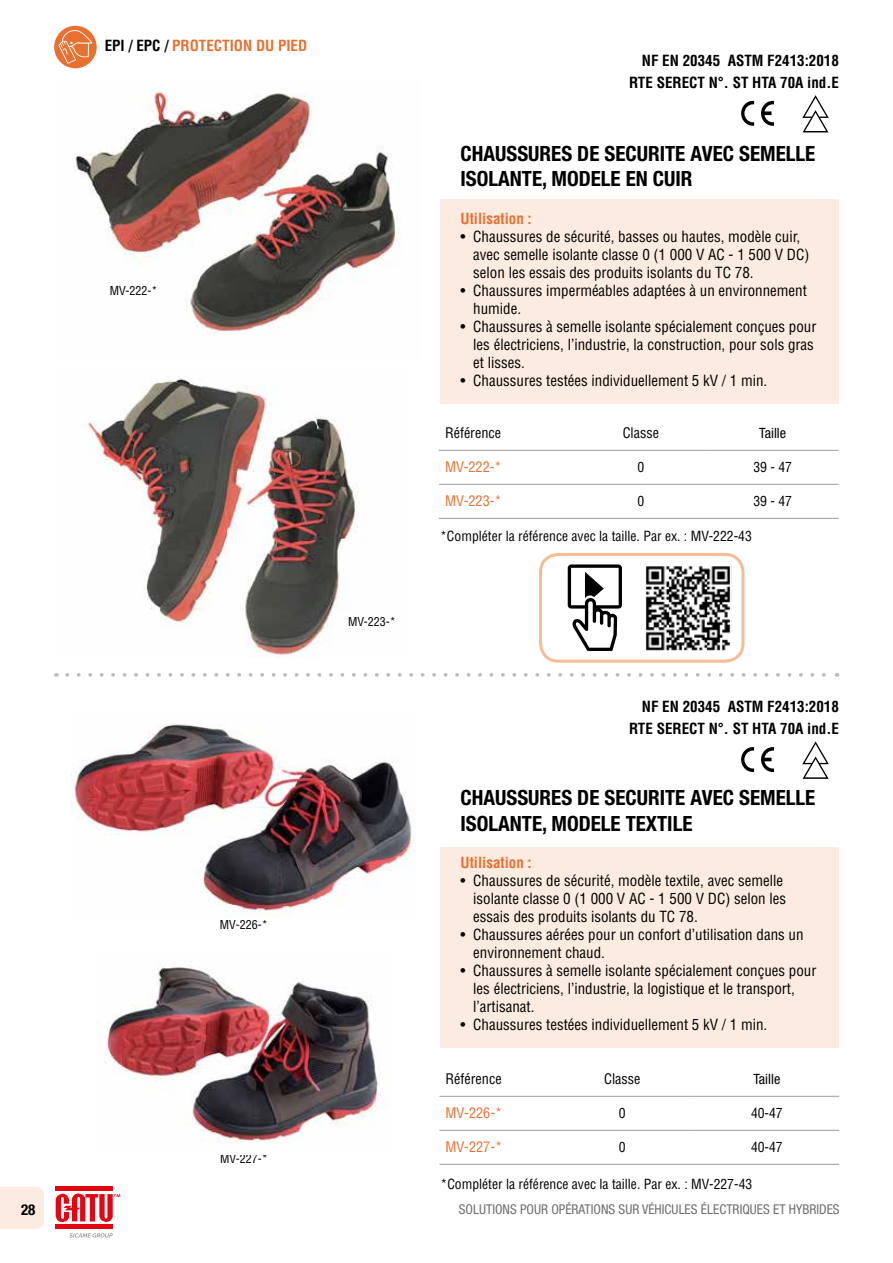
<style>
.page{position:relative;width:893px;height:1263px;background:#fff}
.page>*{position:absolute;margin:0;border:0;box-sizing:border-box;transform-origin:0 0}
.t1{font:700 condensed 21px/25.5px "Helvetica Neue LT Std";color:#000}
.t2{font:condensed 15px/18px "Helvetica LT Std";color:#000}
.t3{font:700 condensed 15px/22.2px "Helvetica LT Std";color:#000;text-align:right}
.t4{font:700 condensed 15px "Helvetica LT Std";color:#e87031}
.t5{font:700 condensed 15px "Helvetica Neue LT Std";color:#000}
.t6{font:condensed 14.25px "Helvetica LT Std";color:#e87031}
.t7{font:condensed 14.25px "Helvetica LT Std";color:#000}
.t8{font:condensed 14.25px "Helvetica Neue LT Std";color:#000}
.t9{font:condensed 13.65px "Helvetica LT Std";color:#000}
.t10{font:condensed 13.5px "Helvetica Neue LT Std";color:#706f6f}
.t11{font:condensed 12px "Helvetica LT Std";color:#000}
.s1{color:#000}
</style>
<div class="page">
<div style="left:0;top:1186px;width:44px;height:43px;background:#fcebe0"></div>
<div style="left:55px;top:1186px;width:58px;height:5px;background:#e30613"></div>
<div style="left:55px;top:1224px;width:58px;height:5px;background:#e30613"></div>
<svg style="left:56px;top:1193px;width:64px;height:29px"></svg>
<svg style="left:69px;top:1233px;width:44px;height:4px"></svg>
<svg style="left:67px;top:673px;width:759px;height:4px"></svg>
<div style="left:440px;top:200px;width:399px;height:204px;background:#fcebe0"></div>
<img style="left:73px;top:91px;width:327px;height:244px">
<svg style="left:741px;top:101px;width:13px;height:25px"></svg>
<svg style="left:761px;top:101px;width:13px;height:25px"></svg>
<svg style="left:802px;top:95px;width:27px;height:37px"></svg>
<img style="left:88px;top:378px;width:270px;height:277px">
<svg style="left:439px;top:449px;width:400px;height:1px"></svg>
<hr style="left:439px;top:450px;width:136px;height:1px;background:#9d9d9c">
<hr style="left:575px;top:450px;width:132px;height:1px;background:#9d9d9c">
<hr style="left:707px;top:450px;width:132px;height:1px;background:#9d9d9c">
<hr style="left:439px;top:484px;width:136px;height:1px;background:#9d9d9c">
<hr style="left:439px;top:518px;width:136px;height:1px;background:#9d9d9c">
<hr style="left:575px;top:484px;width:132px;height:1px;background:#9d9d9c">
<hr style="left:575px;top:518px;width:132px;height:1px;background:#9d9d9c">
<hr style="left:707px;top:484px;width:132px;height:1px;background:#9d9d9c">
<hr style="left:707px;top:518px;width:132px;height:1px;background:#9d9d9c">
<div style="left:54px;top:26px;width:43px;height:42px;background:#e87031;border-radius:50%"></div>
<svg style="left:58px;top:29px;width:34px;height:35px"></svg>
<svg style="left:439px;top:1095px;width:400px;height:1px"></svg>
<hr style="left:439px;top:1096px;width:111px;height:1px;background:#9d9d9c">
<hr style="left:550px;top:1096px;width:145px;height:1px;background:#9d9d9c">
<hr style="left:695px;top:1096px;width:144px;height:1px;background:#9d9d9c">
<hr style="left:439px;top:1130px;width:111px;height:1px;background:#9d9d9c">
<hr style="left:439px;top:1164px;width:111px;height:1px;background:#9d9d9c">
<hr style="left:550px;top:1130px;width:145px;height:1px;background:#9d9d9c">
<hr style="left:550px;top:1164px;width:145px;height:1px;background:#9d9d9c">
<hr style="left:695px;top:1130px;width:144px;height:1px;background:#9d9d9c">
<hr style="left:695px;top:1164px;width:144px;height:1px;background:#9d9d9c">
<svg style="left:741px;top:747px;width:13px;height:25px"></svg>
<svg style="left:761px;top:747px;width:13px;height:25px"></svg>
<svg style="left:802px;top:741px;width:27px;height:38px"></svg>
<img style="left:72px;top:724px;width:343px;height:193px">
<img style="left:105px;top:965px;width:278px;height:178px">
<div style="left:441px;top:847px;width:398px;height:200px;background:#fcebe0"></div>
<div style="left:539px;top:553px;width:205px;height:110px;border:3px solid #f5bc96;border-radius:18px"></div>
<svg style="left:568px;top:564px;width:54px;height:87px"></svg>
<img style="left:645px;top:566px;width:86px;height:85px">
<p class="t4" style="left:105px;top:37px;width:204px"><span class="s1">EPI / EPC /</span> PROTECTION DU PIED</p>
<p class="t11" style="left:110px;top:283px;width:49px">MV-222-*</p>
<p class="t11" style="left:348px;top:614px;width:49px">MV-223-*</p>
<p class="t11" style="left:220px;top:917px;width:49px">MV-226-*</p>
<p class="t11" style="left:220px;top:1151px;width:49px">MV-227-*</p>
<p class="t3" style="left:629px;top:49px;width:211px">NF EN 20345 ASTM F2413:2018<br>RTE SERECT N°. ST HTA 70A ind.E</p>
<h1 class="t1" style="left:460px;top:140px;width:356px">CHAUSSURES DE SECURITE AVEC SEMELLE<br>ISOLANTE, MODELE EN CUIR</h1>
<p class="t4" style="left:460px;top:209px;width:73px">Utilisation :</p>
<p class="t2" style="left:473px;top:227px;width:338px;text-indent:-13px">• Chaussures de sécurité, basses ou hautes, modèle cuir, avec semelle isolante classe 0 (1 000 V AC - 1 500 V DC) selon les essais des produits isolants du TC 78.</p>
<p class="t2" style="left:473px;top:281px;width:335px;text-indent:-13px">• Chaussures imperméables adaptées à un environnement humide.</p>
<p class="t2" style="left:473px;top:317px;width:345px;text-indent:-13px">• Chaussures à semelle isolante spécialement conçues pour les électriciens, l’industrie, la construction, pour sols gras et lisses.</p>
<p class="t2" style="left:460px;top:371px;width:308px">• Chaussures testées individuellement 5 kV / 1 min.</p>
<p class="t7" style="left:445px;top:424px;width:58px">Référence</p>
<p class="t7" style="left:623px;top:424px;width:38px">Classe</p>
<p class="t8" style="left:759px;top:425px;width:28px">Taille</p>
<p class="t6" style="left:445px;top:458px;width:58px">MV-222-*</p>
<p class="t9" style="left:637px;top:459px;width:8px">0</p>
<p class="t9" style="left:753px;top:459px;width:40px">39 - 47</p>
<p class="t6" style="left:445px;top:492px;width:58px">MV-223-*</p>
<p class="t9" style="left:637px;top:493px;width:8px">0</p>
<p class="t9" style="left:753px;top:493px;width:40px">39 - 47</p>
<p class="t9" style="left:440px;top:528px;width:313px">*Compléter la référence avec la taille. Par ex. : MV-222-43</p>
<p class="t3" style="left:629px;top:695px;width:211px">NF EN 20345 ASTM F2413:2018<br>RTE SERECT N°. ST HTA 70A ind.E</p>
<h1 class="t1" style="left:460px;top:785px;width:356px">CHAUSSURES DE SECURITE AVEC SEMELLE<br>ISOLANTE, MODELE TEXTILE</h1>
<p class="t4" style="left:460px;top:853px;width:73px">Utilisation :</p>
<p class="t2" style="left:473px;top:871px;width:314px;text-indent:-13px">• Chaussures de sécurité, modèle textile, avec semelle isolante classe 0 (1 000 V AC - 1 500 V DC) selon les essais des produits isolants du TC 78.</p>
<p class="t2" style="left:473px;top:925px;width:332px;text-indent:-13px">• Chaussures aérées pour un confort d’utilisation dans un environnement chaud.</p>
<p class="t2" style="left:473px;top:961px;width:345px;text-indent:-13px">• Chaussures à semelle isolante spécialement conçues pour les électriciens, l’industrie, la logistique et le transport, l’artisanat.</p>
<p class="t2" style="left:460px;top:1015px;width:308px">• Chaussures testées individuellement 5 kV / 1 min.</p>
<p class="t7" style="left:445px;top:1070px;width:58px">Référence</p>
<p class="t7" style="left:604px;top:1070px;width:38px">Classe</p>
<p class="t8" style="left:753px;top:1071px;width:28px">Taille</p>
<p class="t6" style="left:445px;top:1104px;width:58px">MV-226-*</p>
<p class="t9" style="left:619px;top:1105px;width:8px">0</p>
<p class="t9" style="left:751px;top:1105px;width:33px">40-47</p>
<p class="t6" style="left:445px;top:1138px;width:58px">MV-227-*</p>
<p class="t9" style="left:619px;top:1139px;width:8px">0</p>
<p class="t9" style="left:751px;top:1139px;width:33px">40-47</p>
<p class="t9" style="left:441px;top:1176px;width:313px">*Compléter la référence avec la taille. Par ex. : MV-227-43</p>
<p class="t5" style="left:21px;top:1201px;width:16px">28</p>
<p class="t10" style="left:459px;top:1201px;width:382px">SOLUTIONS POUR OPÉRATIONS SUR VÉHICULES ÉLECTRIQUES ET HYBRIDES</p>
</div>
